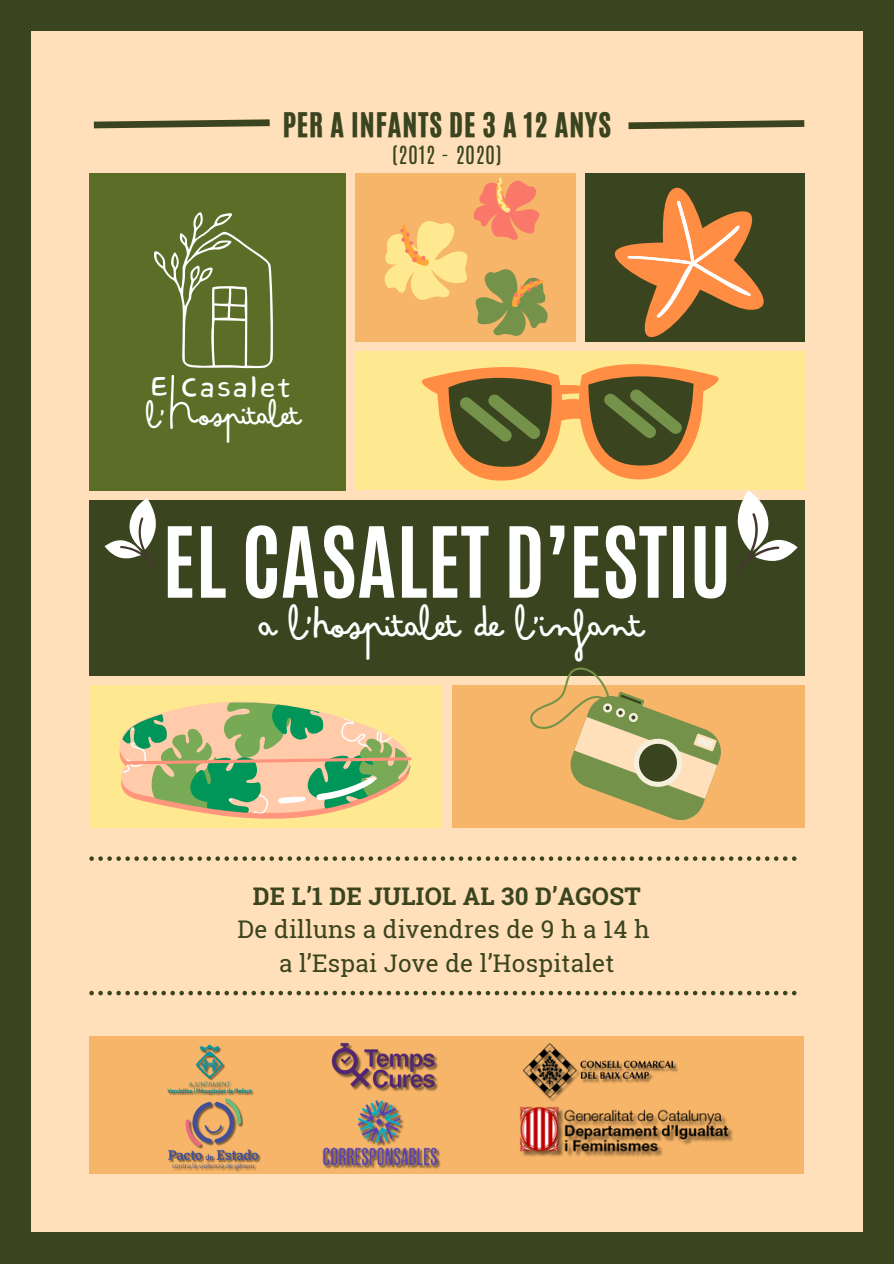
<style>
.page{position:relative;width:894px;height:1264px;background:#fff}
.page>*{position:absolute;margin:0;border:0;box-sizing:border-box;transform-origin:0 0}
.t1{font:700 83.1px "Antonio";color:#fff}
.t2{font:68.1px "Bimbo Finetip";color:#fff}
.t3{font:38.1px "Bimbo sharpie";color:#fff}
.t4{font:35.7px "Core Bandi Face";color:#fff}
.t5{font:30.15px "Bimbo sharpie";color:#fff}
.t6{font:29.85px "Bimbo sharpie";color:#fff}
.t7{font:28.5px "CA Generated";letter-spacing:.035em;color:#3a441f}
.t8{font:24.3px "Roboto Slab";letter-spacing:.01em;color:#3a441f}
.t9{font:700 24.3px "Roboto Slab";letter-spacing:.01em;color:#3a441f}
.t10{font:21px "Antonio";letter-spacing:.035em;color:#3a441f}
</style>
<div class="page">
<div style="left:0;top:0;width:893px;height:1263px;background:#3a441f"></div>
<div style="left:31px;top:31px;width:831px;height:1200px;background:#ffe0ba"></div>
<div style="left:89px;top:500px;width:715px;height:175px;background:#3a441f"></div>
<div style="left:89px;top:173px;width:256px;height:317px;background:#5a6e27"></div>
<div style="left:355px;top:173px;width:220px;height:168px;background:#f6b568"></div>
<div style="left:585px;top:173px;width:219px;height:168px;background:#3a441f"></div>
<div style="left:356px;top:351px;width:448px;height:139px;background:#ffe990"></div>
<div style="left:89px;top:685px;width:353px;height:142px;background:#ffe990"></div>
<div style="left:452px;top:685px;width:352px;height:142px;background:#f6b568"></div>
<div style="left:89px;top:1036px;width:715px;height:138px;background:#f6b568"></div>
<svg style="left:628px;top:120px;width:177px;height:10px"></svg>
<svg style="left:89px;top:856px;width:707px;height:4px"></svg>
<svg style="left:89px;top:990px;width:707px;height:5px"></svg>
<svg style="left:735px;top:490px;width:63px;height:83px"></svg>
<svg style="left:104px;top:498px;width:54px;height:71px"></svg>
<svg style="left:93px;top:119px;width:177px;height:10px"></svg>
<svg style="left:154px;top:212px;width:119px;height:156px"></svg>
<img style="left:168px;top:1099px;width:93px;height:73px">
<img style="left:519px;top:1106px;width:214px;height:51px">
<img style="left:322px;top:1110px;width:119px;height:59px">
<img style="left:167px;top:1044px;width:87px;height:55px">
<img style="left:331px;top:1042px;width:107px;height:68px">
<img style="left:523px;top:1043px;width:156px;height:59px">
<svg style="left:614px;top:187px;width:150px;height:150px"></svg>
<svg style="left:422px;top:364px;width:297px;height:117px"></svg>
<svg style="left:524px;top:667px;width:203px;height:153px"></svg>
<svg style="left:384px;top:177px;width:164px;height:159px"></svg>
<svg style="left:119px;top:702px;width:293px;height:116px"></svg>
<h4 class="t7" style="left:282px;top:104px;width:329px">PER A INFANTS DE 3 A 12 ANYS</h4>
<h1 class="t2" style="left:171px;top:364px;width:28px">H</h1>
<p class="t4" style="left:150px;top:368px;width:143px">E Casalet</p>
<p class="t6" style="left:149px;top:397px;width:20px">l’</p>
<p class="t5" style="left:200px;top:395px;width:102px">ospitalet</p>
<h6 class="t10" style="left:392px;top:140px;width:111px">(2012 - 2020)</h6>
<h5 class="t1" style="left:162px;top:502px;width:570px">EL CASALET D’ESTIU</h5>
<p class="t3" style="left:260px;top:601px;width:385px">a l’Hospitalet de l’infant</p>
<p class="t9" style="left:253px;top:879px;width:389px">DE L’1 DE JULIOL AL 30 D’AGOST</p>
<h2 class="t8" style="left:237px;top:912px;width:414px">De dilluns a divendres de 9 h a 14 h</h2>
<p class="t8" style="left:279px;top:946px;width:337px">a l’Espai Jove de l’Hospitalet</p>
</div>
